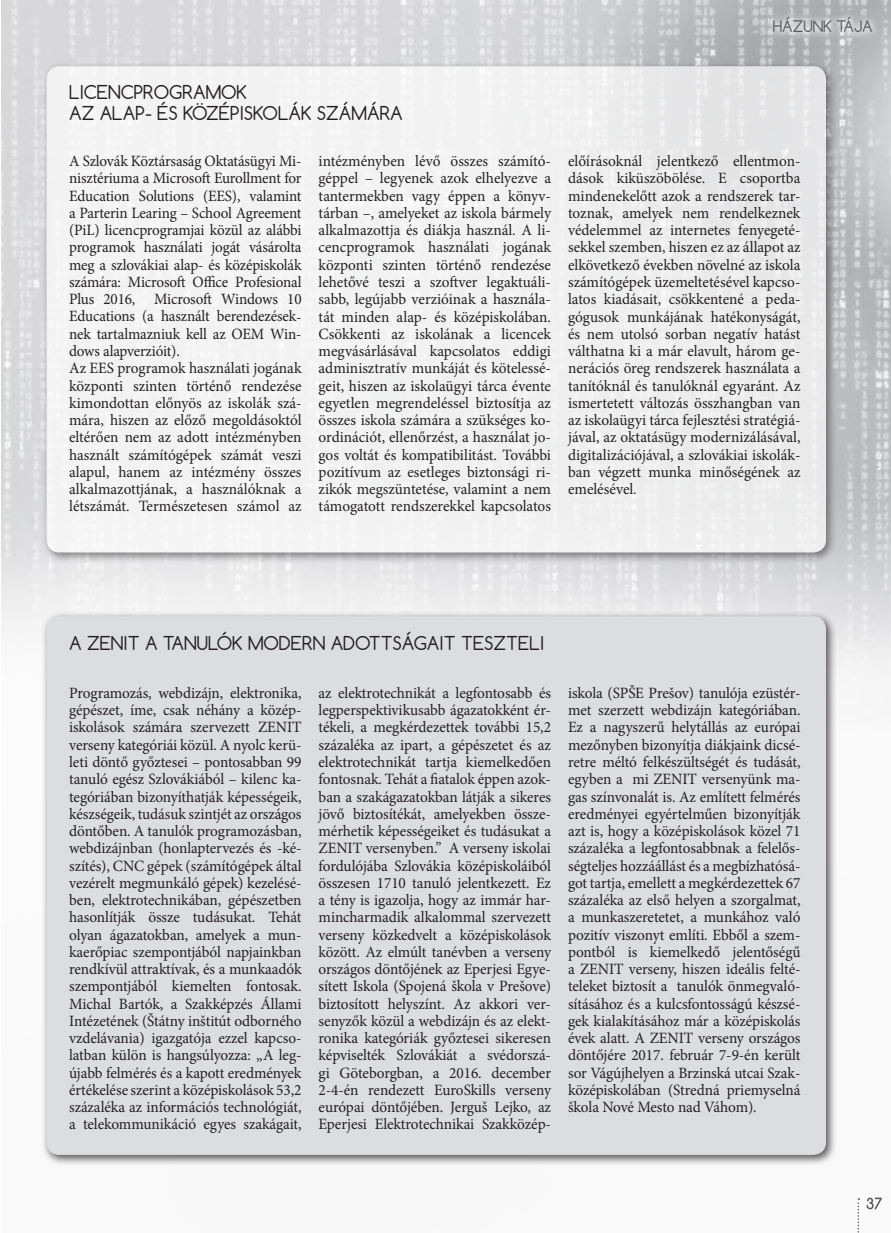
<style>
.page{position:relative;width:891px;height:1233px;background:#fff}
.page>*{position:absolute;margin:0;border:0;box-sizing:border-box;transform-origin:0 0}
.t1{font:18px/21.6px "Comfortaa";color:#231f20}
.t2{font:15.75px/17.2px "Minion Pro";letter-spacing:-.005em;color:#231f20;text-align:justify}
.t3{font:15.75px/17.2px "Minion Pro";letter-spacing:-.005em;color:#231f20;scale:.96 1}
.t4{font:15px "Comfortaa";color:#57585a}
</style>
<div class="page">
<img style="left:1px;top:0;width:890px;height:1232px">
<div style="left:41px;top:611px;width:796px;height:554px;background:#231f20;opacity:.75"></div>
<div style="left:47px;top:616px;width:779px;height:538px;background:#dcdddf;border-radius:13px"></div>
<div style="left:41px;top:61px;width:796px;height:503px;background:#231f20;opacity:.75"></div>
<div style="left:47px;top:66px;width:779px;height:486px;background:#f2f2f2;border-radius:13px"></div>
<div style="left:765px;top:9px;width:115px;height:32px;background:#fff;opacity:.75"></div>
<svg style="left:867px;top:1197px;width:15px;height:12px"></svg>
<svg style="left:858px;top:1198px;width:1px;height:35px"></svg>
<p class="t4" style="left:773px;top:17px;width:101px">HÁZUNK TÁJA</p>
<p class="t1" style="left:69px;top:81px;width:335px">LICENCPROGRAMOK<br>AZ ALAP- ÉS KÖZÉPISKOLÁK SZÁMÁRA</p>
<p class="t3" style="left:69px;top:153px;width:244px">A Szlovák Köztársaság Oktatásügyi Mi&shy;nisztériuma a Microsoft Eurollment for Education Solutions (EES), valamint a Parterin Learing – School Agreement (PiL) licencprogramjai közül az alábbi programok használati jogát vásárolta meg a szlovákiai alap- és középiskolák számára: Microsoft Office Profesional Plus 2016, Microsoft Windows 10<br>Educations (a használt berendezések&shy;nek tartalmazniuk kell az OEM Win&shy;dows alapverzióit).<br>Az EES programok használati jogának központi szinten történő rendezése kimondottan előnyös az iskolák szá&shy;mára, hiszen az előző megoldásoktól eltérően nem az adott intézményben használt számítógépek számát veszi alapul, hanem az intézmény összes alkalmazottjának, a használóknak a létszámát. Természetesen számol az</p>
<p class="t2" style="left:319px;top:153px;width:234px">intézményben lévő összes számító&shy;géppel – legyenek azok elhelyezve a tantermekben vagy éppen a könyv&shy;tárban –, amelyeket az iskola bármely alkalmazottja és diákja használ. A li&shy;cencprogramok használati jogának központi szinten történő rendezése lehetővé teszi a szoftver legaktuáli&shy;sabb, legújabb verzióinak a használa&shy;tát minden alap- és középiskolában.<br>Csökkenti az iskolának a licencek megvásárlásával kapcsolatos eddigi adminisztratív munkáját és kötelessé&shy;geit, hiszen az iskolaügyi tárca évente egyetlen megrendeléssel biztosítja az összes iskola számára a szükséges ko&shy;ordinációt, ellenőrzést, a használat jo&shy;gos voltát és kompatibilitást. További pozitívum az esetleges biztonsági ri&shy;zikók megszüntetése, valamint a nem támogatott rendszerekkel kapcsolatos</p>
<p class="t2" style="left:568px;top:153px;width:234px">előírásoknál jelentkező ellentmon&shy;dások kiküszöbölése. E csoportba mindenekelőtt azok a rendszerek tar&shy;toznak, amelyek nem rendelkeznek védelemmel az internetes fenyegeté&shy;sekkel szemben, hiszen ez az állapot az elkövetkező években növelné az iskola számítógépek üzemeltetésével kapcso&shy;latos kiadásait, csökkentené a peda&shy;gógusok munkájának hatékonyságát, és nem utolsó sorban negatív hatást válthatna ki a már elavult, három ge&shy;nerációs öreg rendszerek használata a tanítóknál és tanulóknál egyaránt. Az ismertetett változás összhangban van az iskolaügyi tárca fejlesztési stratégiá&shy;jával, az oktatásügy modernizálásával, digitalizációjával, a szlovákiai iskolák&shy;ban végzett munka minőségének az emelésével.</p>
<p class="t1" style="left:69px;top:632px;width:29px">A ZENI</p>
<p class="t1" style="left:128px;top:632px;width:418px">T A TANULÓK MODERN ADOTTSÁGAIT TESZTELI</p>
<p class="t2" style="left:69px;top:684px;width:234px">Programozás, webdizájn, elektronika, gépészet, íme, csak néhány a közép&shy;iskolások számára szervezett ZENIT verseny kategóriái közül. A nyolc kerü&shy;leti döntő győztesei – pontosabban 99 tanuló egész Szlovákiából – kilenc ka&shy;tegóriában bizonyíthatják képességeik, készségeik, tudásuk szintjét az országos döntőben. A tanulók programozásban, webdizájnban (honlaptervezés és -ké&shy;szítés), CNC gépek (számítógépek által vezérelt megmunkáló gépek) kezelésé&shy;ben, elektrotechnikában, gépészetben hasonlítják össze tudásukat. Tehát olyan ágazatokban, amelyek a mun&shy;kaerőpiac szempontjából napjainkban rendkívül attraktívak, és a munkaadók szempontjából kiemelten fontosak.<br>Michal Bartók, a Szakképzés Állami Intézetének (Štátny inštitút odborného vzdelávania) igazgatója ezzel kapcso&shy;latban külön is hangsúlyozza: „A leg&shy;újabb felmérés és a kapott eredmények értékelése szerint a középiskolások 53,2 százaléka az információs technológiát, a telekommunikáció egyes szakágait,</p>
<p class="t2" style="left:319px;top:684px;width:234px">az elektrotechnikát a legfontosabb és legperspektivikusabb ágazatokként ér&shy;tékeli, a megkérdezettek további 15,2 százaléka az ipart, a gépészetet és az elektrotechnikát tartja kiemelkedően fontosnak. Tehát a fiatalok éppen azok&shy;ban a szakágazatokban látják a sikeres jövő biztosítékát, amelyekben össze&shy;mérhetik képességeiket és tudásukat a ZENIT versenyben.” A verseny iskolai fordulójába Szlovákia középiskoláiból összesen 1710 tanuló jelentkezett. Ez a tény is igazolja, hogy az immár har&shy;mincharmadik alkalommal szervezett verseny közkedvelt a középiskolások között. Az elmúlt tanévben a verseny országos döntőjének az Eperjesi Egye&shy;sített Iskola (Spojená škola v Prešove) biztosított helyszínt. Az akkori ver&shy;senyzők közül a webdizájn és az elekt&shy;ronika kategóriák győztesei sikeresen képviselték Szlovákiát a svédorszá&shy;gi Göteborgban, a 2016. december 2-4-én rendezett EuroSkills verseny európai döntőjében. Jerguš Lejko, az Eperjesi Elektrotechnikai Szakközép-</p>
<p class="t2" style="left:568px;top:684px;width:234px">iskola (SPŠE Prešov) tanulója ezüstér&shy;met szerzett webdizájn kategóriában.<br>Ez a nagyszerű helytállás az európai mezőnyben bizonyítja diákjaink dicsé&shy;retre méltó felkészültségét és tudását, egyben a mi ZENIT versenyünk ma&shy;gas színvonalát is. Az említett felmérés eredményei egyértelműen bizonyítják azt is, hogy a középiskolások közel 71 százaléka a legfontosabbnak a felelős&shy;ségteljes hozzáállást és a megbízhatósá&shy;got tartja, emellett a megkérdezettek 67 százaléka az első helyen a szorgalmat, a munkaszeretetet, a munkához való pozitív viszonyt említi. Ebből a szem&shy;pontból is kiemelkedő jelentőségű a ZENIT verseny, hiszen ideális felté&shy;teleket biztosít a tanulók önmegvaló&shy;sításához és a kulcsfontosságú készsé&shy;gek kialakításához már a középiskolás évek alatt. A ZENIT verseny országos döntőjére 2017. február 7-9-én került sor Vágújhelyen a Brzinská utcai Szak&shy;középiskolában (Stredná priemyselná škola Nové Mesto nad Váhom).</p>
</div>
